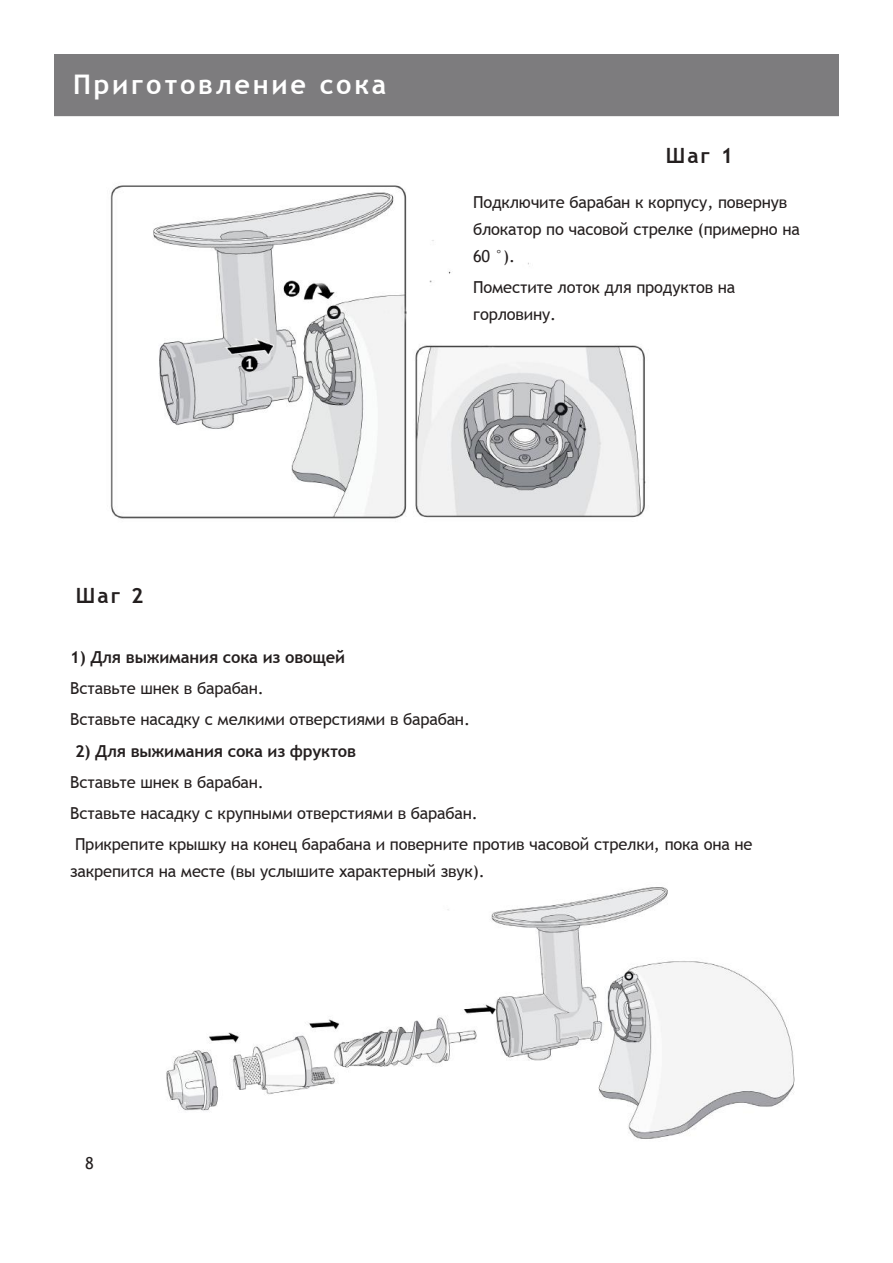
<style>
.page{position:relative;width:893px;height:1263px;background:#fff}
.page>*{position:absolute;margin:0;border:0;box-sizing:border-box;transform-origin:0 0}
.t1{font:700 27px "Trebuchet MS";letter-spacing:.1em;color:#fff}
.t2{font:700 21px "Trebuchet MS";letter-spacing:.1em;color:#241f1f}
.t3{font:16.5px/27px "Trebuchet MS";letter-spacing:-.01em;color:#241f1f}
.t4{font:700 16.5px "Trebuchet MS";letter-spacing:-.01em;color:#241f1f}
.s1{font-family:"Impact";font-weight:400;font-size:36px;color:#fff}
</style>
<div class="page">
<img style="left:166px;top:887px;width:629px;height:252px">
<div style="left:54px;top:54px;width:785px;height:62px;background:#7d7c7e"></div>
<img style="left:110px;top:185px;width:536px;height:334px">
<h1 class="t1" style="left:73px;top:67px;width:315px">Приготовление сока</h1>
<p class="t2" style="left:666px;top:143px;width:143px">Шаг 1 <span class="s1">ока</span></p>
<p class="t3" style="left:473px;top:188px;width:328px">Подключите барабан к корпусу, повернув блокатор по часовой стрелке (примерно на<br>60 °).</p>
<p class="t3" style="left:473px;top:274px;width:264px">Поместите лоток для продуктов на горловину.</p>
<p class="t2" style="left:76px;top:583px;width:142px">Шаг 2 <span class="s1">ока</span></p>
<p class="t4" style="left:70px;top:647px;width:276px">1) Для выжимания сока из овощей</p>
<p class="t3" style="left:70px;top:673px;width:401px;line-height:31.2px">Вставьте шнек в барабан.<br>Вставьте насадку с мелкими отверстиями в барабан.</p>
<p class="t4" style="left:75px;top:740px;width:283px">2) Для выжимания сока из фруктов</p>
<p class="t3" style="left:70px;top:767px;width:684px;line-height:31.2px">Вставьте шнек в барабан.<br>Вставьте насадку с крупными отверстиями в барабан.<br>Прикрепите крышку на конец барабана и поверните против часовой стрелки, пока она не</p>
<p class="t3" style="left:70px;top:858px;width:416px">закрепится на месте (вы услышите характерный звук).</p>
<p class="t3" style="left:85px;top:1150px;width:10px">8</p>
</div>
